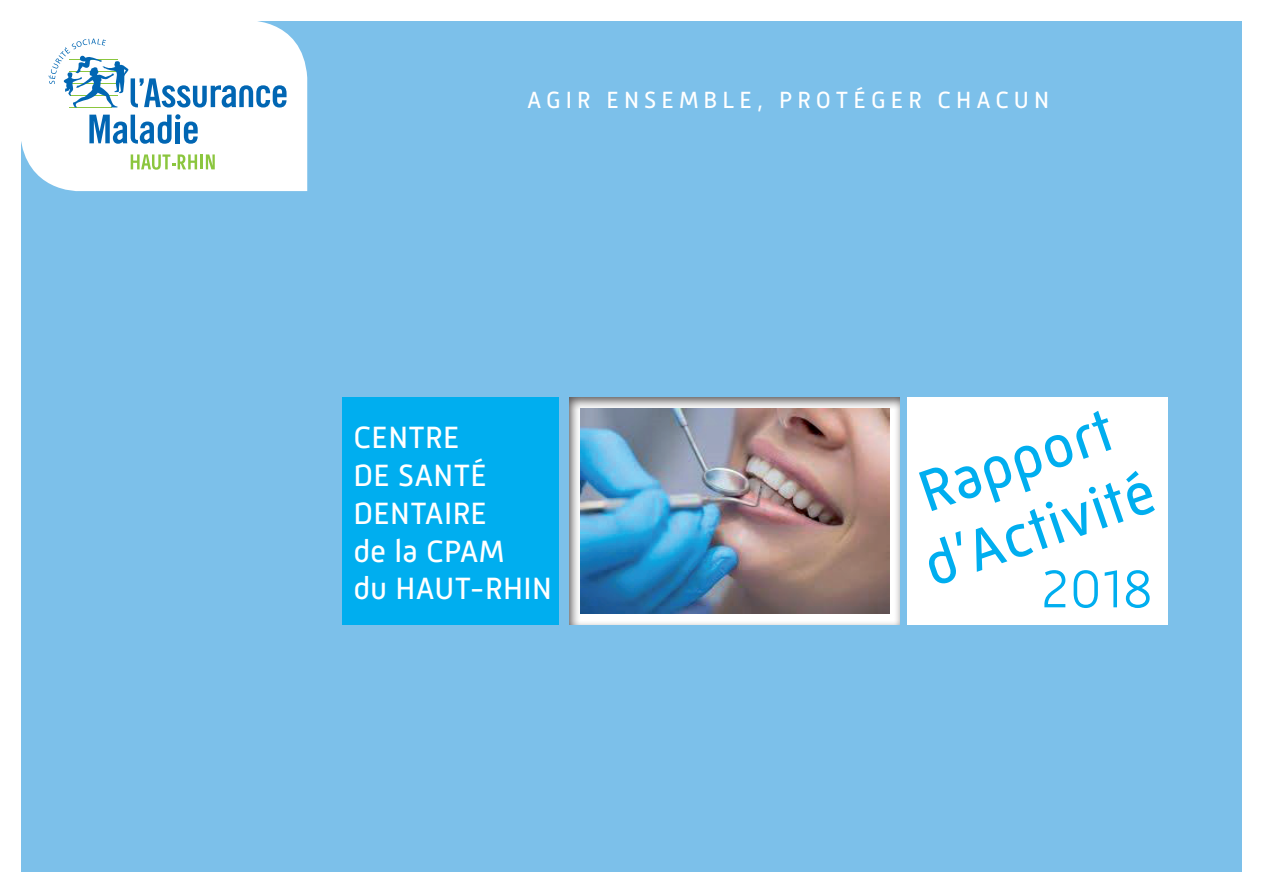
<style>
.page{position:relative;width:1263px;height:893px;background:#fff}
.page>*{position:absolute;margin:0;border:0;box-sizing:border-box;transform-origin:0 0}
.t1{font:60px/72px "Mic 32 New";color:#00aeef;text-align:center}
.t2{font:300 54px "Mic 32 New";color:#00aeef}
.t3{font:31.5px/37.8px "Mic 32 New";letter-spacing:.01em;color:#fff}
.t4{font:24px "Mic 32 New";letter-spacing:.21em;color:#fff}
</style>
<div class="page">
<div style="left:21px;top:21px;width:1221px;height:851px;background:#7cc0ea"></div>
<div style="left:21px;top:21px;width:286px;height:170px;background:#fff"></div>
<svg style="left:89px;top:114px;width:109px;height:30px;background:#85b6da"></svg>
<svg style="left:49px;top:39px;width:238px;height:69px;background:#cfe2ee"></svg>
<svg style="left:131px;top:154px;width:66px;height:16px"></svg>
<hr style="left:200px;top:154px;width:3px;height:15px;background:#8bc63e">
<svg style="left:206px;top:154px;width:9px;height:15px"></svg>
<div style="left:342px;top:397px;width:216px;height:228px;background:#00aeef"></div>
<div style="left:907px;top:397px;width:261px;height:228px;background:#fff"></div>
<div style="left:569px;top:397px;width:332px;height:228px;background:#231f20;opacity:.75"></div>
<img style="left:580px;top:408px;width:310px;height:206px">
<p class="t4" style="left:527px;top:86px;width:523px">AGIR ENSEMBLE, PROTÉGER CHACUN</p>
<p class="t3" style="left:353px;top:418px;width:200px">CENTRE<br>DE SANTÉ<br>DENTAIRE<br>de la CPAM<br>du HAUT-RHIN</p>
<h1 class="t1" style="left:891px;top:465px;width:242px;rotate:-19deg">Rapport d’Activité</h1>
<h2 class="t2" style="left:1041px;top:558px;width:113px">2018</h2>
</div>
